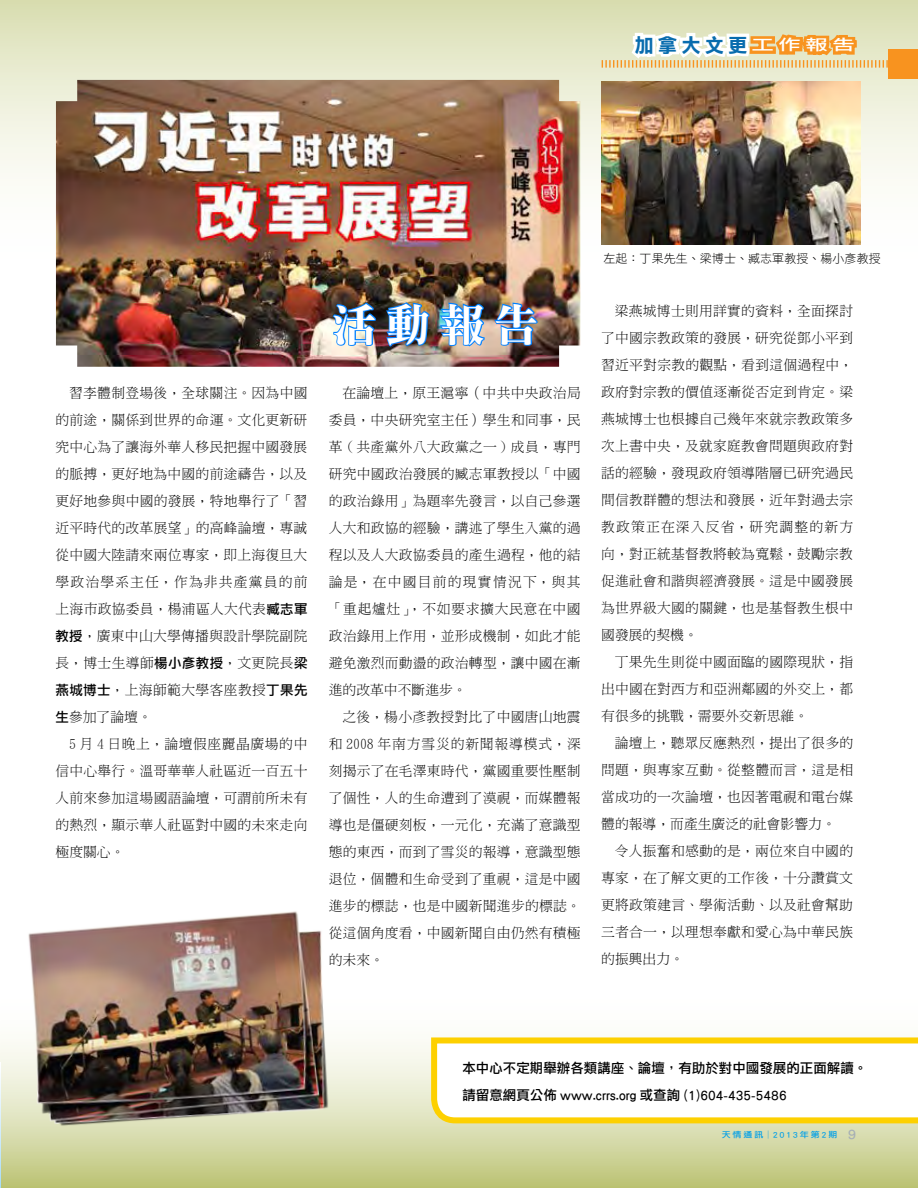
<style>
.page{position:relative;width:918px;height:1188px;background:#fff}
.page>*{position:absolute;margin:0;border:0;box-sizing:border-box;transform-origin:0 0}
.t1{font:45px "DF Li Song W7 WIN BF";color:#fff}
.t2{font:19.5px "DF Li Hei W7 WINP BF";letter-spacing:.2em;color:#086cae}
.t3{font:13.8px/27px "DF Ming Lt HKSCS U";letter-spacing:.015em;color:#000;text-align:justify}
.t4{font:13.5px/27px "DF Li Hei Md HK BF";color:#000}
.t5{font:12px "DF Li Hei W3 WINP BF";letter-spacing:.005em;color:#000}
.t6{font:8.1px "DF Li Hei Md HK BF";letter-spacing:.205em;color:#009fe8;scale:1.11 1}
.s1{font-family:"DF Li Hei Md HK BF";font-size:15px;color:#fff}
.s2{font-family:"DF Li Hei Md HK BF";font-size:13.5px}
.s3{font-size:13.5px;color:#a6afb5}
</style>
<div class="page">
<svg style="left:0;top:1041px;width:918px;height:147px;background:#d0d59e"></svg>
<svg style="left:0;top:0;width:918px;height:289px"></svg>
<svg style="left:602px;top:27px;width:301px;height:41px"></svg>
<div style="left:888px;top:49px;width:30px;height:30px;background:#f8931f"></div>
<svg style="left:0;top:1063px;width:1px;height:125px"></svg>
<svg style="left:428px;top:1037px;width:490px;height:89px"></svg>
<img style="left:602px;top:81px;width:259px;height:164px">
<img style="left:56px;top:80px;width:524px;height:287px">
<svg style="left:331px;top:301px;width:46px;height:46px;background:#6188ac"></svg>
<img style="left:384px;top:301px;width:47px;height:47px">
<img style="left:437px;top:301px;width:49px;height:48px">
<img style="left:493px;top:301px;width:46px;height:46px">
<img style="left:15px;top:911px;width:328px;height:230px">
<h2 class="t2" style="left:635px;top:35px;width:222px">加拿大文更<span class="s1">工作報告</span></h2>
<p class="t3" style="left:56px;top:380px;width:254px;text-indent:14px">習李體制登場後，全球關注。因為中國的前途，關係到世界的命運。文化更新研究中心為了讓海外華人移民把握中國發展的脈搏，更好地為中國的前途禱告，以及更好地參與中國的發展，特地舉行了「習近平時代的改革展望」的高峰論壇，專誠從中國大陸請來兩位專家，即上海復旦大學政治學系主任，作為非共產黨員的前上海市政協委員，楊浦區人大代表<span class="s2">臧志軍教授</span>，廣東中山大學傳播與設計學院副院長，博士生導師<span class="s2">楊小彥教授</span>，文更院長<span class="s2">梁燕城博士</span>，上海師範大學客座教授<span class="s2">丁果先生</span>參加了論壇。</p>
<p class="t3" style="left:56px;top:731px;width:253px;text-indent:14px">5 月 4 日晚上，論壇假座麗晶廣場的中信中心舉行。溫哥華華人社區近一百五十人前來參加這場國語論壇，可謂前所未有的熱烈，顯示華人社區對中國的未來走向極度關心。</p>
<h1 class="t1" style="left:332px;top:302px;width:209px">活動報告</h1>
<p class="t3" style="left:329px;top:379px;width:254px;text-indent:14px">在論壇上，原王滬寧（中共中央政治局委員，中央研究室主任）學生和同事，民革 ( 共產黨外八大政黨之一 ) 成員，專門研究中國政治發展的臧志軍教授以「中國的政治錄用」為題率先發言，以自己參選人大和政協的經驗，講述了學生入黨的過程以及人大政協委員的產生過程，他的結論是，在中國目前的現實情況下，與其「重起爐灶」，不如要求擴大民意在中國政治錄用上作用，並形成機制，如此才能避免激烈而動盪的政治轉型，讓中國在漸進的改革中不斷進步。</p>
<p class="t3" style="left:329px;top:703px;width:254px;text-indent:14px">之後，楊小彥教授對比了中國唐山地震和 2008 年南方雪災的新聞報導模式，深刻揭示了在毛澤東時代，黨國重要性壓制了個性，人的生命遭到了漠視，而媒體報導也是僵硬刻板，一元化，充滿了意識型態的東西，而到了雪災的報導，意識型態退位，個體和生命受到了重視，這是中國進步的標誌，也是中國新聞進步的標誌。從這個角度看，中國新聞自由仍然有積極的未來。</p>
<p class="t5" style="left:603px;top:253px;width:279px">左起：丁果先生、梁博士、臧志軍教授、楊小彥教授</p>
<p class="t3" style="left:601px;top:297px;width:253px;text-indent:14px">梁燕城博士則用詳實的資料，全面探討了中國宗教政策的發展，研究從鄧小平到習近平對宗教的觀點，看到這個過程中，政府對宗教的價值逐漸從否定到肯定。梁燕城博士也根據自己幾年來就宗教政策多次上書中央，及就家庭教會問題與政府對話的經驗，發現政府領導階層已研究過民間信教群體的想法和發展，近年對過去宗教政策正在深入反省，研究調整的新方向，對正統基督教將較為寬鬆，鼓勵宗教促進社會和諧與經濟發展。這是中國發展為世界級大國的關鍵，也是基督教生根中國發展的契機。</p>
<p class="t3" style="left:601px;top:649px;width:253px;text-indent:14px">丁果先生則從中國面臨的國際現狀，指出中國在對西方和亞洲鄰國的外交上，都有很多的挑戰，需要外交新思維。</p>
<p class="t3" style="left:601px;top:730px;width:254px;text-indent:14px">論壇上，聽眾反應熱烈，提出了很多的問題，與專家互動。從整體而言，這是相當成功的一次論壇，也因著電視和電台媒體的報導，而產生廣泛的社會影響力。</p>
<p class="t3" style="left:601px;top:838px;width:253px;text-indent:14px">令人振奮和感動的是，兩位來自中國的專家，在了解文更的工作後，十分讚賞文更將政策建言、學術活動、以及社會幫助三者合一，以理想奉獻和愛心為中華民族的振興出力。</p>
<p class="t4" style="left:462px;top:1055px;width:406px">本中心不定期舉辦各類講座、論壇，有助於對中國發展的正面解讀。請留意網頁公佈 www.crrs.org 或查詢 (1)604-435-5486</p>
<p class="t6" style="left:722px;top:1130px;width:123px">天情通訊│2013年第2期 <span class="s3">9</span></p>
</div>
